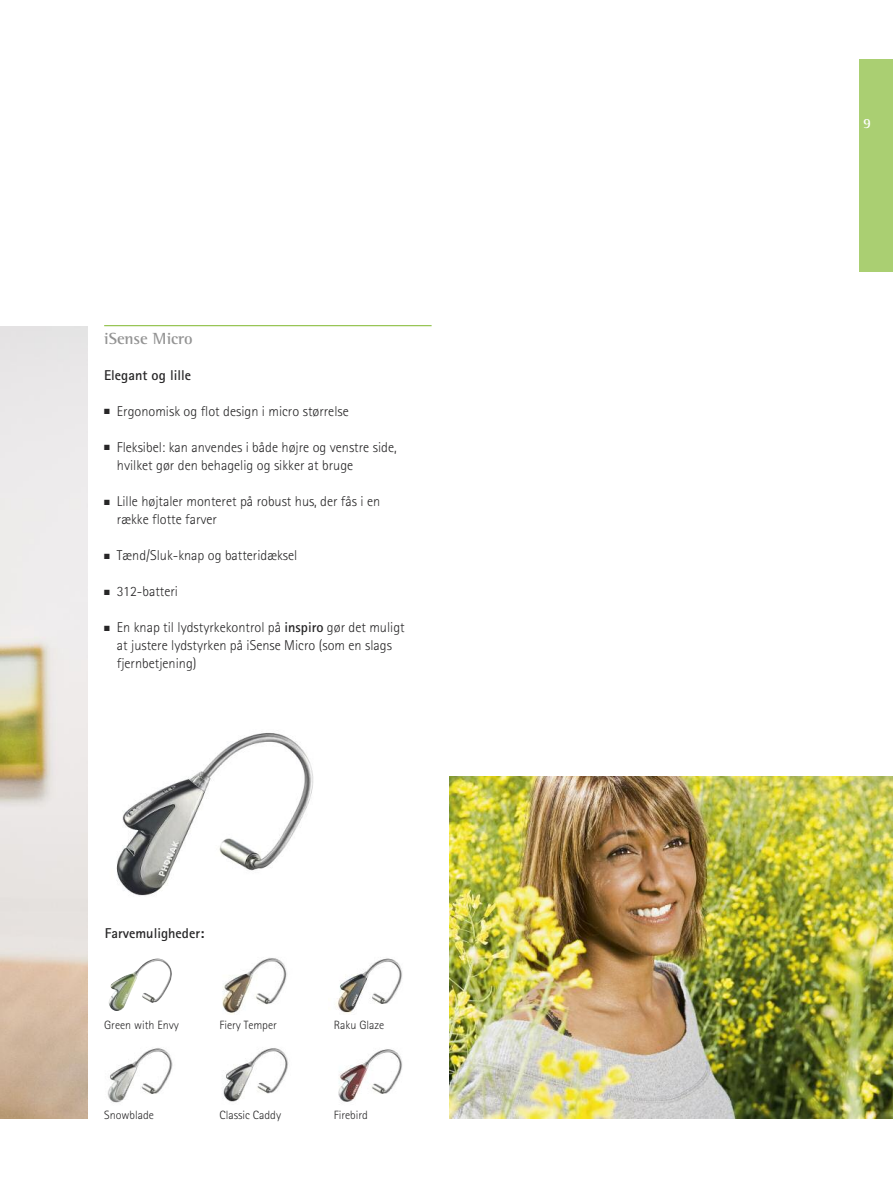
<style>
.page{position:relative;width:893px;height:1191px;background:#fff}
.page>*{position:absolute;margin:0;border:0;box-sizing:border-box;transform-origin:0 0}
.t1{font:700 16.5px "Rotis Semi Serif";color:#939393}
.t2{font:300 14.25px/18px "Rotis Sans Serif";color:#272627}
.t3{font:700 14.25px "Rotis Sans Serif";color:#272627}
.t4{font:700 14.25px "Rotis Semi Serif";color:#fff}
.t5{font:300 12px "Rotis Sans Serif";color:#272627}
.s1{font-weight:700}
</style>
<div class="page">
<img style="left:0;top:326px;width:87px;height:792px">
<img style="left:109px;top:958px;width:63px;height:53px">
<img style="left:107px;top:1048px;width:66px;height:55px">
<img style="left:222px;top:958px;width:65px;height:56px">
<img style="left:223px;top:1048px;width:65px;height:54px">
<img style="left:336px;top:958px;width:66px;height:55px">
<img style="left:338px;top:1049px;width:64px;height:53px">
<img style="left:116px;top:733px;width:197px;height:163px">
<img style="left:449px;top:776px;width:444px;height:342px">
<div style="left:859px;top:60px;width:34px;height:212px;background:#aacf72"></div>
<hr style="left:104px;top:325px;width:328px;height:1px;background:#94c34f">
<p class="t1" style="left:104px;top:333px;width:90px">iSense Micro</p>
<p class="t3" style="left:104px;top:370px;width:89px">Elegant og lille</p>
<p class="t2" style="left:104px;top:404px;width:246px">■ Ergonomisk og flot design i micro størrelse</p>
<p class="t2" style="left:117px;top:440px;width:281px;text-indent:-13px">■ Fleksibel: kan anvendes i både højre og venstre side, hvilket gør den behagelig og sikker at bruge</p>
<p class="t2" style="left:117px;top:494px;width:265px;text-indent:-13px">■ Lille højtaler monteret på robust hus, der fås i en række flotte farver</p>
<p class="t2" style="left:104px;top:548px;width:195px">■ Tænd/Sluk-knap og batteridæksel</p>
<p class="t2" style="left:104px;top:584px;width:75px">■ 312-batteri</p>
<p class="t2" style="left:117px;top:620px;width:289px;text-indent:-13px">■ En knap til lydstyrkekontrol på <span class="s1">inspiro</span> gør det muligt at justere lydstyrken på iSense Micro (som en slags fjernbetjening)</p>
<p class="t3" style="left:105px;top:928px;width:101px">Farvemuligheder:</p>
<p class="t5" style="left:104px;top:1020px;width:76px">Green with Envy</p>
<p class="t5" style="left:219px;top:1020px;width:59px">Fiery Temper</p>
<p class="t5" style="left:334px;top:1020px;width:52px">Raku Glaze</p>
<p class="t5" style="left:104px;top:1110px;width:51px">Snowblade</p>
<p class="t5" style="left:219px;top:1110px;width:63px">Classic Caddy</p>
<p class="t5" style="left:334px;top:1110px;width:36px">Firebird</p>
<p class="t4" style="left:863px;top:119px;width:9px">9</p>
</div>
